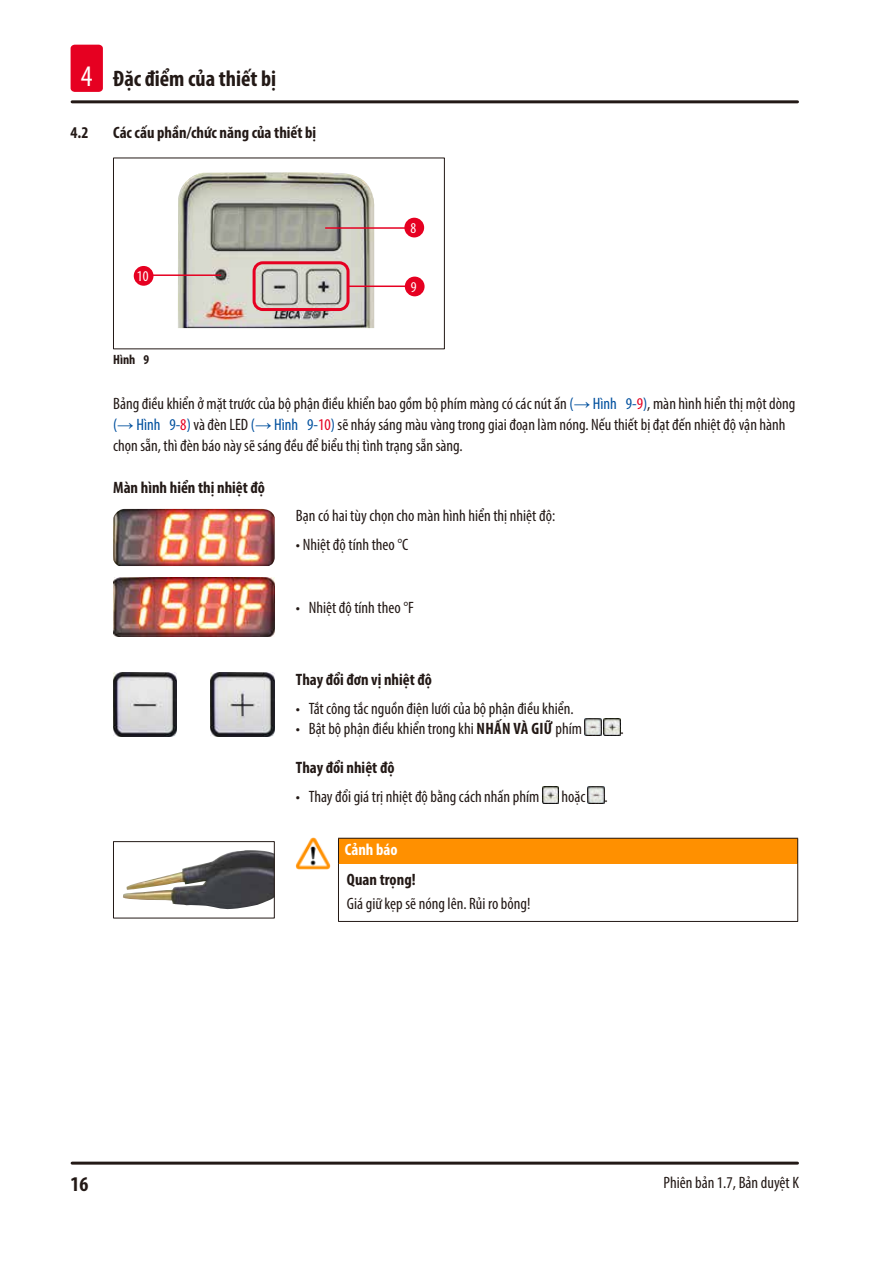
<style>
.page{position:relative;width:893px;height:1263px;background:#fff}
.page>*{position:absolute;margin:0;border:0;box-sizing:border-box;transform-origin:0 0}
.t1{font:700 condensed 22.5px "Myriad Pro";color:#231916}
.t2{font:700 condensed 21px "Myriad Pro";color:#231916}
.Description_text{font:condensed 16.5px/20.9px "Myriad Pro";color:#231916}
.Table_text{font:condensed 16.5px "Myriad Pro";color:#231916}
.Subheading{font:700 condensed 16.5px "Myriad Pro";color:#231916}
.Table_heading{font:700 condensed 16.5px "Myriad Pro";color:#231916}
.Source_of_danger{font:condensed 16.5px "Myriad Pro";color:#231916}
.Consequenses_of_non{font:700 condensed 16.5px "Myriad Pro";color:#231916}
.Signalword__no_use_a{font:700 condensed 16.5px "Myriad Pro";color:#fff}
.t3{font:condensed 15px "Myriad Pro";color:#fff}
.t4{font:700 condensed 13.5px "Myriad Pro";color:#231916}
.s1{font-weight:400;font-size:30px;color:#fff}
.s2{color:#00509e}
.s3{font-family:"Arial";font-stretch:normal;color:#00509e}
.s4{color:#e60021}
.s5{font-weight:700}
</style>
<div class="page">
<hr style="left:72px;top:1161px;width:725px;height:3px;background:#231916">
<hr style="left:72px;top:100px;width:725px;height:3px;background:#231916">
<div style="left:71px;top:45px;width:32px;height:47px;background:#e60021;border-radius:4px"></div>
<img style="left:178px;top:172px;width:196px;height:156px">
<div style="left:113px;top:158px;width:332px;height:191px;border:1px solid #231916"></div>
<div style="left:134px;top:266px;width:19px;height:20px;background:#e60021;border-radius:50%"></div>
<div style="left:404px;top:218px;width:20px;height:19px;background:#e60021;border-radius:50%"></div>
<div style="left:405px;top:277px;width:20px;height:19px;background:#e60021;border-radius:50%"></div>
<hr style="left:150px;top:274px;width:71px;height:2px;background:#e60021">
<hr style="left:326px;top:227px;width:80px;height:2px;background:#e60021">
<div style="left:253px;top:261px;width:97px;height:50px;border:3px solid #e60021;border-radius:9px"></div>
<hr style="left:349px;top:285px;width:58px;height:2px;background:#e60021">
<img style="left:113px;top:509px;width:162px;height:57px">
<img style="left:113px;top:578px;width:162px;height:59px">
<img style="left:113px;top:673px;width:64px;height:63px">
<img style="left:211px;top:673px;width:64px;height:63px">
<img style="left:585px;top:719px;width:16px;height:16px">
<img style="left:604px;top:718px;width:16px;height:17px">
<img style="left:542px;top:786px;width:17px;height:17px">
<img style="left:588px;top:787px;width:16px;height:16px">
<img style="left:123px;top:850px;width:150px;height:60px">
<div style="left:113px;top:841px;width:162px;height:77px;border:1px solid #231916"></div>
<div style="left:338px;top:838px;width:460px;height:26px;background:#ff9000"></div>
<hr style="left:338px;top:864px;width:1px;height:57px;background:#231916">
<hr style="left:797px;top:864px;width:1px;height:57px;background:#231916">
<hr style="left:338px;top:921px;width:460px;height:1px;background:#231916">
<hr style="left:338px;top:838px;width:460px;height:1px;background:#231916">
<svg style="left:338px;top:839px;width:1px;height:25px"></svg>
<svg style="left:797px;top:839px;width:1px;height:25px"></svg>
<img style="left:296px;top:837px;width:35px;height:32px">
<h1 class="t1" style="left:81px;top:65px;width:197px"><span class="s1">4</span> Đặc điểm của thiết bị</h1>
<p class="Subheading" style="left:71px;top:122px;width:19px">4.2</p>
<p class="Subheading" style="left:113px;top:122px;width:205px">Các cấu phần/chức năng của thiết bị</p>
<p class="t3" style="left:137px;top:267px;width:13px">10</p>
<p class="t4" style="left:113px;top:351px;width:37px">Hình 9</p>
<p class="t3" style="left:410px;top:219px;width:7px">8</p>
<p class="t3" style="left:411px;top:277px;width:7px">9</p>
<p class="Description_text" style="left:113px;top:393px;width:684px">Bảng điều khiển ở mặt trước của bộ phận điều khiển bao gồm bộ phím màng có các nút ấn <span class="s2">(</span><span class="s3">→</span> <span class="s2">Hình 9‑</span><span class="s4">9</span><span class="s2">)</span>, màn hình hiển thị một dòng <span class="s2">(</span><span class="s3">→</span> <span class="s2">Hình 9‑</span><span class="s4">8</span><span class="s2">)</span> và đèn LED <span class="s2">(</span><span class="s3">→</span> <span class="s2">Hình 9‑</span><span class="s4">10</span><span class="s2">)</span> sẽ nháy sáng màu vàng trong giai đoạn làm nóng. Nếu thiết bị đạt đến nhiệt độ vận hành chọn sẵn, thì đèn báo này sẽ sáng đều để biểu thị tình trạng sẵn sàng.</p>
<p class="Subheading" style="left:113px;top:477px;width:153px">Màn hình hiển thị nhiệt độ</p>
<p class="Table_text" style="left:296px;top:506px;width:261px">Bạn có hai tùy chọn cho màn hình hiển thị nhiệt độ:</p>
<p class="Table_text" style="left:296px;top:534px;width:114px">• Nhiệt độ tính theo °C</p>
<p class="Description_text" style="left:296px;top:597px;width:119px">• Nhiệt độ tính theo °F</p>
<p class="Table_heading" style="left:296px;top:669px;width:138px">Thay đổi đơn vị nhiệt độ</p>
<p class="Description_text" style="left:296px;top:697px;width:279px">• Tắt công tắc nguồn điện lưới của bộ phận điều khiển.</p>
<p class="Description_text" style="left:296px;top:717px;width:287px">• Bật bộ phận điều khiển trong khi <span class="s5">NHẤN VÀ GIỮ</span> phím</p>
<p class="Table_heading" style="left:296px;top:757px;width:100px">Thay đổi nhiệt độ</p>
<p class="Description_text" style="left:296px;top:785px;width:245px">• Thay đổi giá trị nhiệt độ bằng cách nhấn phím</p>
<p class="Description_text" style="left:561px;top:785px;width:48px">hoặc .</p>
<p class="Signalword__no_use_a" style="left:345px;top:839px;width:54px">Cảnh báo</p>
<p class="Consequenses_of_non" style="left:347px;top:869px;width:70px">Quan trọng!</p>
<p class="Source_of_danger" style="left:347px;top:893px;width:185px">Giá giữ kẹp sẽ nóng lên. Rủi ro bỏng!</p>
<p class="Description_text" style="left:620px;top:717px;width:5px">.</p>
<p class="t2" style="left:71px;top:1171px;width:19px">16</p>
<p class="Description_text" style="left:663px;top:1171px;width:137px">Phiên bản 1.7, Bản duyệt K</p>
</div>
